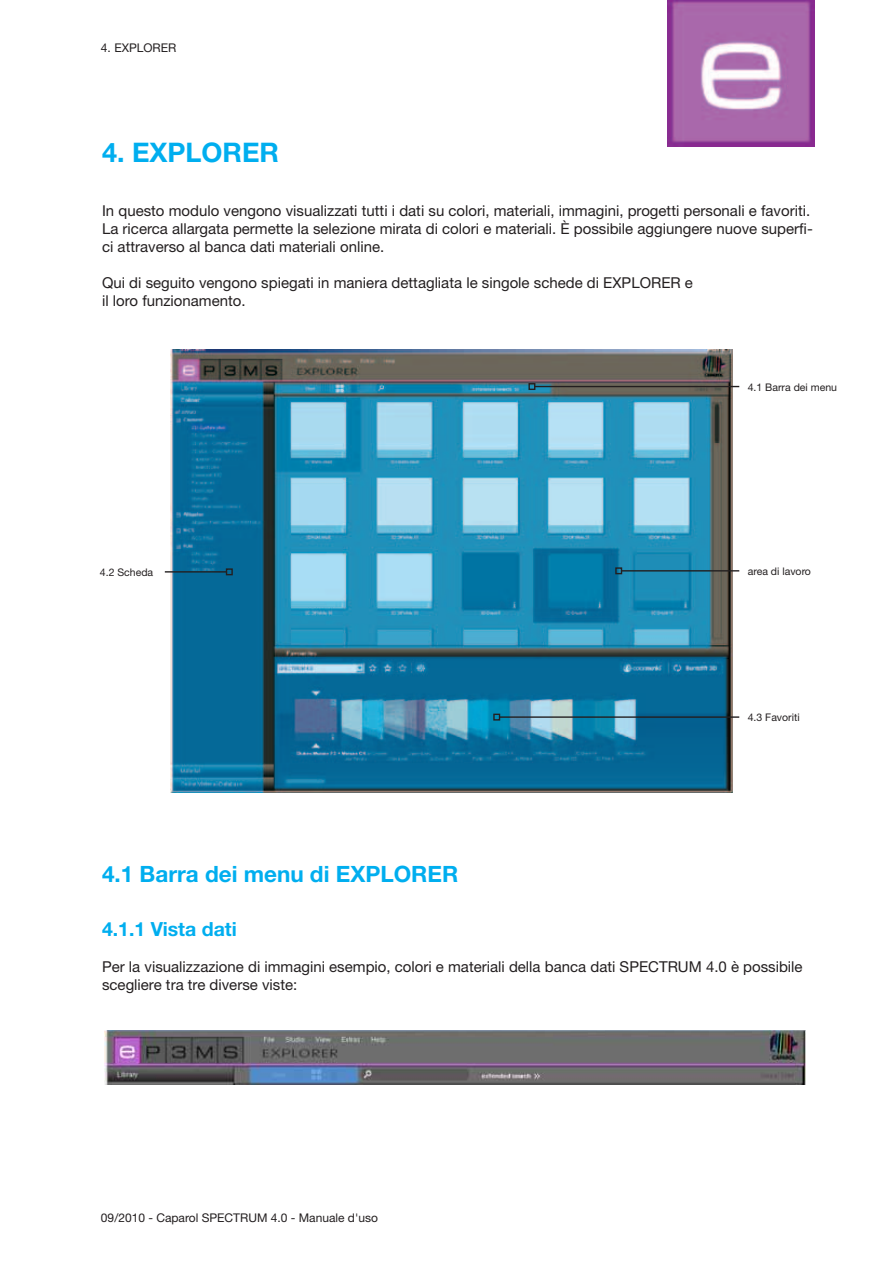
<style>
.page{position:relative;width:893px;height:1263px;background:#fff}
.page>*{position:absolute;margin:0;border:0;box-sizing:border-box;transform-origin:0 0}
.t1{font:700 27px "Helvetica Neue LT";color:#00aeef}
.t2{font:700 22.5px "Helvetica Neue LT";color:#00aeef}
.t3{font:700 19.5px "Helvetica Neue LT";color:#00aeef}
.t4{font:15px/18px "Helvetica Neue LT";color:#231f20}
.t5{font:12px "Helvetica Neue LT";color:#231f20}
.t6{font:10.5px "Helvetica Neue LT";color:#231f20}
</style>
<div class="page">
<img style="left:104px;top:1030px;width:701px;height:55px">
<img style="left:667px;top:0;width:147px;height:146px">
<img style="left:170px;top:350px;width:562px;height:442px">
<hr style="left:499px;top:716px;width:240px;height:2px;background:#231f20">
<div style="left:493px;top:714px;width:7px;height:6px;border:1px solid #231f20"></div>
<hr style="left:165px;top:571px;width:62px;height:1px;background:#231f20">
<div style="left:226px;top:568px;width:7px;height:7px;border:1px solid #231f20"></div>
<hr style="left:535px;top:386px;width:204px;height:1px;background:#231f20">
<div style="left:528px;top:383px;width:7px;height:7px;border:1px solid #231f20"></div>
<hr style="left:621px;top:570px;width:118px;height:1px;background:#231f20">
<div style="left:615px;top:567px;width:7px;height:7px;border:1px solid #231f20"></div>
<p class="t5" style="left:101px;top:41px;width:77px">4. EXPLORER</p>
<h1 class="t1" style="left:102px;top:136px;width:179px">4. EXPLORER</h1>
<p class="t4" style="left:102px;top:201px;width:712px">In questo modulo vengono visualizzati tutti i dati su colori, materiali, immagini, progetti personali e favoriti.<br>La ricerca allargata permette la selezione mirata di colori e materiali. È possibile aggiungere nuove superfi&shy;ci attraverso al banca dati materiali online.</p>
<p class="t4" style="left:102px;top:273px;width:592px">Qui di seguito vengono spiegati in maniera dettagliata le singole schede di EXPLORER e il loro funzionamento.</p>
<p class="t6" style="left:748px;top:381px;width:91px">4.1 Barra dei menu</p>
<p class="t6" style="left:100px;top:566px;width:55px">4.2 Scheda</p>
<p class="t6" style="left:748px;top:565px;width:65px">area di lavoro</p>
<p class="t6" style="left:748px;top:711px;width:53px">4.3 Favoriti</p>
<h2 class="t2" style="left:102px;top:860px;width:358px">4.1 Barra dei menu di EXPLORER</h2>
<h3 class="t3" style="left:102px;top:917px;width:136px">4.1.1 Vista dati</h3>
<p class="t4" style="left:102px;top:957px;width:702px">Per la visualizzazione di immagini esempio, colori e materiali della banca dati SPECTRUM 4.0 è possibile scegliere tra tre diverse viste:</p>
<p class="t5" style="left:101px;top:1210px;width:278px">09/2010 - Caparol SPECTRUM 4.0 - Manuale d'uso</p>
</div>
